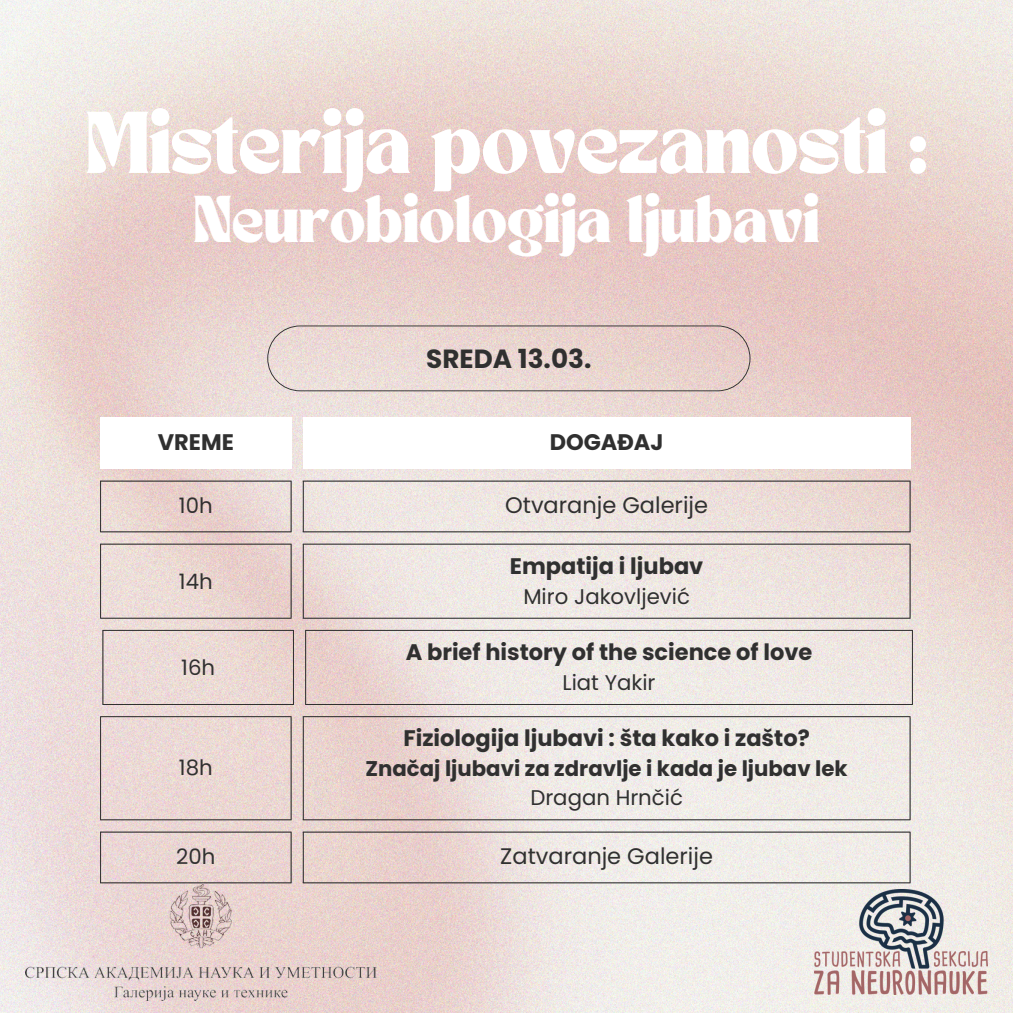
<style>
.page{position:relative;width:1013px;height:1013px;background:#fff}
.page>*{position:absolute;margin:0;border:0;box-sizing:border-box;transform-origin:0 0}
.t1{font:61.25px "TANNIMBUS";color:#fff}
.t2{font:46.25px "TANNIMBUS";color:#fff}
.t3{font:700 26.25px "Poppins";color:#303030}
.t4{font:700 22.5px "Poppins";color:#303030}
.t5{font:22.5px "Poppins";color:#303030}
.t6{font:21.25px "Poppins";color:#303030}
.t7{font:700 21.25px "Poppins";color:#303030}
</style>
<div class="page">
<img style="left:0;top:0;width:1012px;height:1012px">
<svg style="left:267px;top:325px;width:483px;height:66px"></svg>
<div style="left:100px;top:417px;width:191px;height:52px;background:#fff"></div>
<div style="left:303px;top:417px;width:607px;height:52px;background:#fff"></div>
<hr style="left:100px;top:481px;width:1px;height:50px;background:#303030">
<hr style="left:290px;top:481px;width:1px;height:50px;background:#303030">
<hr style="left:100px;top:480px;width:191px;height:1px;background:#303030">
<hr style="left:100px;top:531px;width:191px;height:1px;background:#303030">
<hr style="left:303px;top:481px;width:1px;height:50px;background:#303030">
<hr style="left:909px;top:481px;width:1px;height:50px;background:#303030">
<hr style="left:303px;top:480px;width:607px;height:1px;background:#303030">
<hr style="left:303px;top:531px;width:607px;height:1px;background:#303030">
<hr style="left:100px;top:544px;width:1px;height:73px;background:#303030">
<hr style="left:290px;top:544px;width:1px;height:73px;background:#303030">
<hr style="left:100px;top:543px;width:191px;height:1px;background:#303030">
<hr style="left:100px;top:617px;width:191px;height:1px;background:#303030">
<hr style="left:303px;top:544px;width:1px;height:73px;background:#303030">
<hr style="left:909px;top:544px;width:1px;height:73px;background:#303030">
<hr style="left:303px;top:543px;width:607px;height:1px;background:#303030">
<hr style="left:303px;top:617px;width:607px;height:1px;background:#303030">
<hr style="left:102px;top:631px;width:1px;height:73px;background:#303030">
<hr style="left:293px;top:631px;width:1px;height:73px;background:#303030">
<hr style="left:102px;top:630px;width:192px;height:1px;background:#303030">
<hr style="left:102px;top:704px;width:192px;height:1px;background:#303030">
<hr style="left:305px;top:631px;width:1px;height:73px;background:#303030">
<hr style="left:912px;top:631px;width:1px;height:73px;background:#303030">
<hr style="left:305px;top:630px;width:607px;height:1px;background:#303030">
<hr style="left:305px;top:704px;width:607px;height:1px;background:#303030">
<hr style="left:100px;top:717px;width:1px;height:102px;background:#303030">
<hr style="left:290px;top:717px;width:1px;height:102px;background:#303030">
<hr style="left:100px;top:716px;width:191px;height:1px;background:#303030">
<hr style="left:100px;top:819px;width:191px;height:1px;background:#303030">
<hr style="left:303px;top:717px;width:1px;height:102px;background:#303030">
<hr style="left:909px;top:717px;width:1px;height:102px;background:#303030">
<hr style="left:303px;top:716px;width:607px;height:1px;background:#303030">
<hr style="left:303px;top:819px;width:607px;height:1px;background:#303030">
<hr style="left:100px;top:832px;width:1px;height:50px;background:#303030">
<hr style="left:290px;top:832px;width:1px;height:50px;background:#303030">
<hr style="left:100px;top:831px;width:191px;height:1px;background:#303030">
<hr style="left:100px;top:882px;width:191px;height:1px;background:#303030">
<hr style="left:303px;top:832px;width:1px;height:50px;background:#303030">
<hr style="left:909px;top:832px;width:1px;height:50px;background:#303030">
<hr style="left:303px;top:831px;width:607px;height:1px;background:#303030">
<hr style="left:303px;top:882px;width:607px;height:1px;background:#303030">
<img style="left:814px;top:889px;width:173px;height:105px">
<img style="left:26px;top:883px;width:350px;height:117px">
<h1 class="t1" style="left:86px;top:108px;width:843px">Misterija povezanosti :</h1>
<h1 class="t2" style="left:193px;top:193px;width:627px">Neurobiologija ljubavi</h1>
<p class="t3" style="left:426px;top:340px;width:167px">SREDA 13.03.</p>
<p class="t4" style="left:158px;top:427px;width:78px">VREME</p>
<p class="t4" style="left:549px;top:427px;width:115px">DOGAĐAJ</p>
<p class="t6" style="left:179px;top:491px;width:35px">10h</p>
<p class="t5" style="left:505px;top:490px;width:204px">Otvaranje Galerije</p>
<p class="t6" style="left:179px;top:566px;width:35px">14h</p>
<p class="t6" style="left:181px;top:652px;width:35px">16h</p>
<p class="t6" style="left:179px;top:753px;width:35px">18h</p>
<p class="t4" style="left:510px;top:550px;width:195px">Empatija i ljubav</p>
<p class="t6" style="left:523px;top:581px;width:168px">Miro Jakovljević</p>
<p class="t4" style="left:406px;top:636px;width:408px">A brief history of the science of love</p>
<p class="t6" style="left:562px;top:667px;width:95px">Liat Yakir</p>
<p class="t4" style="left:403px;top:722px;width:408px">Fiziologija ljubavi : šta kako i zašto?</p>
<p class="t7" style="left:365px;top:753px;width:483px">Značaj ljubavi za zdravlje i kada je ljubav lek</p>
<p class="t6" style="left:530px;top:783px;width:154px">Dragan Hrnčić</p>
<p class="t6" style="left:176px;top:842px;width:41px">20h</p>
<p class="t5" style="left:500px;top:840px;width:214px">Zatvaranje Galerije</p>
</div>
